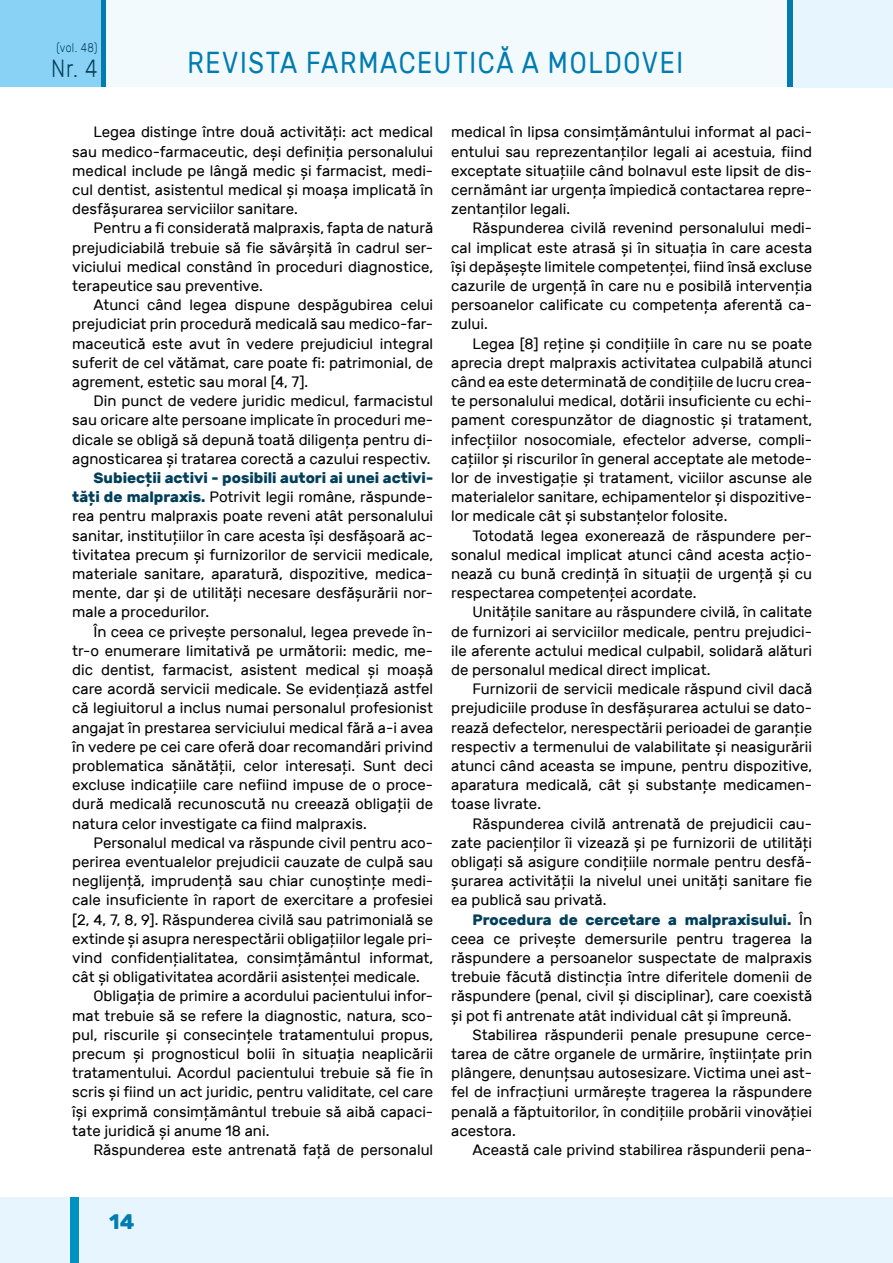
<style>
.page{position:relative;width:893px;height:1263px;background:#fff}
.page>*{position:absolute;margin:0;border:0;box-sizing:border-box;transform-origin:0 0}
.t1{font:30.3px "Rubik";letter-spacing:.07em;color:#007cb0;scale:.83 1}
.t2{font:300 24.9px "Rubik";color:#003f5a;scale:.83 1}
.t3{font:700 21px "Rubik";color:#007cb0}
.t4{font:15px/19.2px "Rubik";color:#000;text-align:justify}
.t5{font:300 12.6px "Rubik";color:#003f5a;scale:.83 1}
.s1{font-weight:700;color:#003f5a}
</style>
<div class="page">
<div style="left:89px;top:0;width:716px;height:87px;background:#f3fafe"></div>
<div style="left:0;top:1197px;width:893px;height:66px;background:#e6f5fe"></div>
<div style="left:70px;top:1197px;width:8px;height:66px;background:#0092c0"></div>
<div style="left:788px;top:0;width:105px;height:87px;background:#e6f5fe"></div>
<div style="left:788px;top:0;width:5px;height:87px;background:#007cb0"></div>
<div style="left:101px;top:0;width:5px;height:87px;background:#007cb0"></div>
<div style="left:0;top:0;width:101px;height:87px;background:#89d2f6"></div>
<p class="t5" style="left:57px;top:41px;width:51px">(vol. 48)</p>
<h2 class="t2" style="left:51px;top:55px;width:57px">Nr. 4</h2>
<h1 class="t1" style="left:187px;top:46px;width:599px">REVISTA FARMACEUTICĂ A MOLDOVEI</h1>
<p class="t4" style="left:72px;top:123px;width:362px;text-indent:21px">Legea distinge între două activităţi: act medical sau medico-farmaceutic, deși definiţia personalului medical include pe lângă medic și farmacist, medi&shy;cul dentist, asistentul medical și moașa implicată în desfășurarea serviciilor sanitare.</p>
<p class="t4" style="left:72px;top:219px;width:362px;text-indent:21px">Pentru a fi considerată malpraxis, fapta de natură prejudiciabilă trebuie să fie săvârșită în cadrul ser&shy;viciului medical constând în proceduri diagnostice, terapeutice sau preventive.</p>
<p class="t4" style="left:72px;top:296px;width:362px;text-indent:21px">Atunci când legea dispune despăgubirea celui prejudiciat prin procedură medicală sau medico-far&shy;maceutică este avut în vedere prejudiciul integral suferit de cel vătămat, care poate fi: patrimonial, de agrement, estetic sau moral [4, 7].</p>
<p class="t4" style="left:72px;top:392px;width:362px;text-indent:21px">Din punct de vedere juridic medicul, farmacistul sau oricare alte persoane implicate în proceduri me&shy;dicale se obligă să depună toată diligenţa pentru di&shy;agnosticarea și tratarea corectă a cazului respectiv.</p>
<p class="t4" style="left:72px;top:468px;width:362px;text-indent:21px"><span class="s1">Subiecţii activi - posibili autori ai unei activi&shy;tăţi de malpraxis.</span> Potrivit legii române, răspunde&shy;rea pentru malpraxis poate reveni atât personalului sanitar, instituţiilor în care acesta își desfășoară ac&shy;tivitatea precum și furnizorilor de servicii medicale, materiale sanitare, aparatură, dispozitive, medica&shy;mente, dar și de utilităţi necesare desfășurării nor&shy;male a procedurilor.</p>
<p class="t4" style="left:72px;top:622px;width:362px;text-indent:21px">În ceea ce privește personalul, legea prevede în&shy;tr-o enumerare limitativă pe următorii: medic, me&shy;dic dentist, farmacist, asistent medical și moașă care acordă servicii medicale. Se evidenţiază astfel că legiuitorul a inclus numai personalul profesionist angajat în prestarea serviciului medical fără a-i avea în vedere pe cei care oferă doar recomandări privind problematica sănătăţii, celor interesaţi. Sunt deci excluse indicaţiile care nefiind impuse de o proce&shy;dură medicală recunoscută nu creează obligaţii de natura celor investigate ca fiind malpraxis.</p>
<p class="t4" style="left:94px;top:833px;width:341px">Personalul medical va răspunde civil pentru aco-</p>
<p class="t4" style="left:72px;top:852px;width:362px">perirea eventualelor prejudicii cauzate de culpă sau</p>
<p class="t4" style="left:72px;top:872px;width:362px">neglijenţă, imprudenţă sau chiar cunoștinţe medi-</p>
<p class="t4" style="left:72px;top:891px;width:362px">cale insuficiente în raport de exercitare a profesiei</p>
<p class="t4" style="left:72px;top:910px;width:362px">[2, 4, 7, 8, 9]. Răspunderea civilă sau patrimonială se</p>
<p class="t4" style="left:72px;top:929px;width:362px">extinde și asupra nerespectării obligaţiilor legale pri-</p>
<p class="t4" style="left:72px;top:948px;width:362px">vind confidenţialitatea, consimţământul informat,</p>
<p class="t4" style="left:72px;top:968px;width:349px">cât și obligativitatea acordării asistenţei medicale.</p>
<p class="t4" style="left:94px;top:987px;width:341px">Obligaţia de primire a acordului pacientului infor-</p>
<p class="t4" style="left:72px;top:1006px;width:362px">mat trebuie să se refere la diagnostic, natura, sco-</p>
<p class="t4" style="left:72px;top:1025px;width:362px">pul, riscurile și consecinţele tratamentului propus,</p>
<p class="t4" style="left:72px;top:1044px;width:362px">precum și prognosticul bolii în situaţia neaplicării</p>
<p class="t4" style="left:72px;top:1064px;width:362px">tratamentului. Acordul pacientului trebuie să fie în</p>
<p class="t4" style="left:72px;top:1083px;width:362px">scris și fiind un act juridic, pentru validitate, cel care</p>
<p class="t4" style="left:72px;top:1102px;width:362px">își exprimă consimţământul trebuie să aibă capaci-</p>
<p class="t4" style="left:72px;top:1121px;width:199px">tate juridică și anume 18 ani.</p>
<p class="t4" style="left:94px;top:1140px;width:341px">Răspunderea este antrenată faţă de personalul</p>
<p class="t4" style="left:451px;top:123px;width:362px">medical în lipsa consimţământului informat al paci&shy;entului sau reprezentanţilor legali ai acestuia, fiind exceptate situaţiile când bolnavul este lipsit de dis&shy;cernământ iar urgenţa împiedică contactarea repre&shy;zentanţilor legali.</p>
<p class="t4" style="left:451px;top:219px;width:362px;text-indent:21px">Răspunderea civilă revenind personalului medi&shy;cal implicat este atrasă și în situaţia în care acesta își depășește limitele competenţei, fiind însă excluse cazurile de urgenţă în care nu e posibilă intervenţia persoanelor calificate cu competenţa aferentă ca&shy;zului.</p>
<p class="t4" style="left:451px;top:334px;width:362px;text-indent:21px">Legea [8] reţine și condiţiile în care nu se poate aprecia drept malpraxis activitatea culpabilă atunci când ea este determinată de condiţiile de lucru crea&shy;te personalului medical, dotării insuficiente cu echi&shy;pament corespunzător de diagnostic și tratament, infecţiilor nosocomiale, efectelor adverse, compli&shy;caţiilor și riscurilor în general acceptate ale metode&shy;lor de investigaţie și tratament, viciilor ascunse ale materialelor sanitare, echipamentelor și dispozitive&shy;lor medicale cât și substanţelor folosite.</p>
<p class="t4" style="left:451px;top:526px;width:362px;text-indent:21px">Totodată legea exonerează de răspundere per&shy;sonalul medical implicat atunci când acesta acţio&shy;nează cu bună credinţă în situaţii de urgenţă și cu respectarea competenţei acordate.</p>
<p class="t4" style="left:451px;top:603px;width:362px;text-indent:21px">Unităţile sanitare au răspundere civilă, în calitate de furnizori ai serviciilor medicale, pentru prejudici&shy;ile aferente actului medical culpabil, solidară alături de personalul medical direct implicat.</p>
<p class="t4" style="left:451px;top:680px;width:362px;text-indent:21px">Furnizorii de servicii medicale răspund civil dacă prejudiciile produse în desfășurarea actului se dato&shy;rează defectelor, nerespectării perioadei de garanţie respectiv a termenului de valabilitate și neasigurării atunci când aceasta se impune, pentru dispozitive, aparatura medicală, cât și substanţe medicamen&shy;toase livrate.</p>
<p class="t4" style="left:451px;top:814px;width:362px;text-indent:21px">Răspunderea civilă antrenată de prejudicii cau&shy;zate pacienţilor îi vizează și pe furnizorii de utilităţi obligaţi să asigure condiţiile normale pentru desfă&shy;șurarea activităţii la nivelul unei unităţi sanitare fie ea publică sau privată.</p>
<p class="t4" style="left:451px;top:910px;width:362px;text-indent:21px"><span class="s1">Procedura de cercetare a malpraxisului.</span> În ceea ce privește demersurile pentru tragerea la răspundere a persoanelor suspectate de malpraxis trebuie făcută distincţia între diferitele domenii de răspundere (penal, civil și disciplinar), care coexistă și pot fi antrenate atât individual cât și împreună.</p>
<p class="t4" style="left:451px;top:1025px;width:362px;text-indent:21px">Stabilirea răspunderii penale presupune cerce&shy;tarea de către organele de urmărire, înștiinţate prin plângere, denunţsau autosesizare. Victima unei ast&shy;fel de infracţiuni urmărește tragerea la răspundere penală a făptuitorilor, în condiţiile probării vinovăţiei acestora.</p>
<p class="t4" style="left:472px;top:1140px;width:341px">Această cale privind stabilirea răspunderii pena-</p>
<h3 class="t3" style="left:109px;top:1209px;width:27px">14</h3>
</div>
